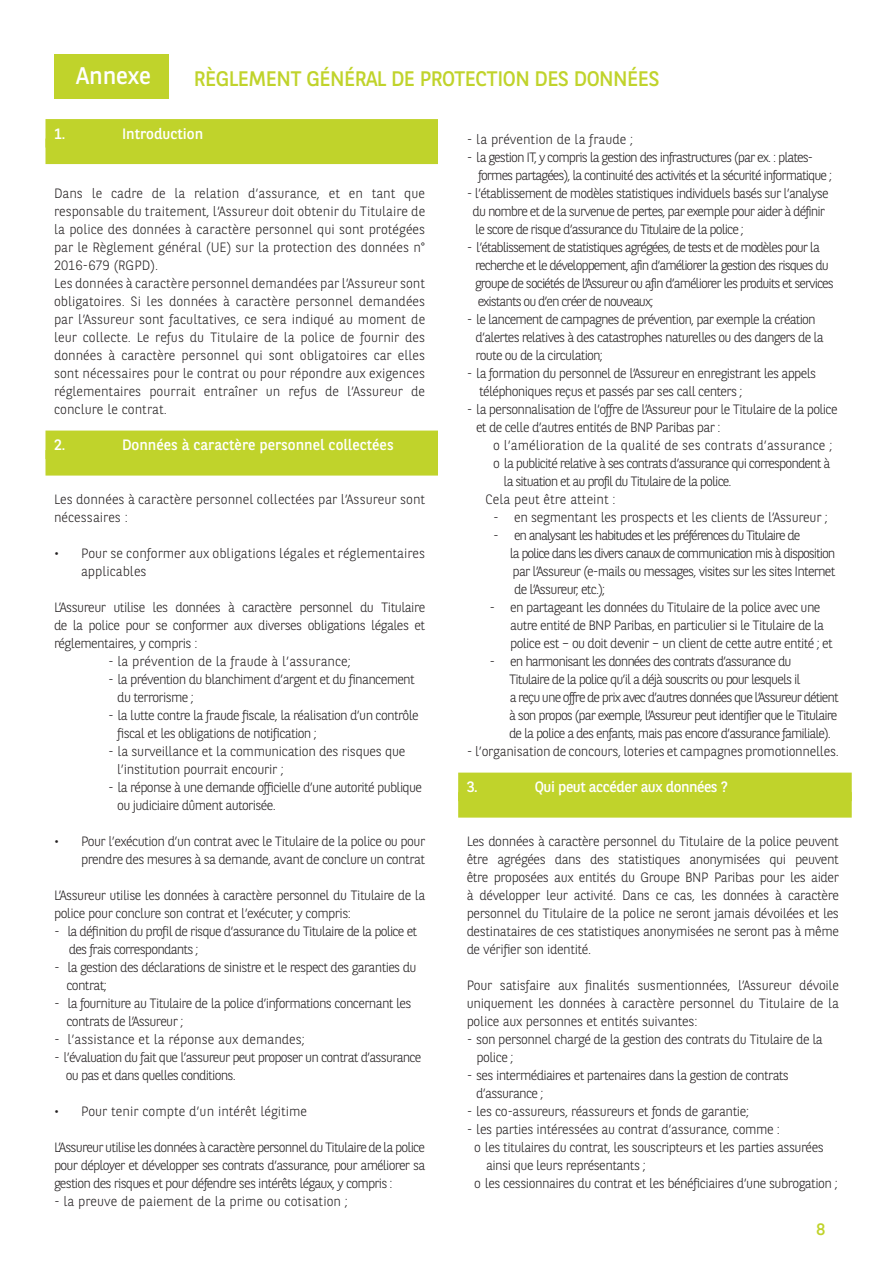
<style>
.page{position:relative;width:893px;height:1263px;background:#fff}
.page>*{position:absolute;margin:0;border:0;box-sizing:border-box;transform-origin:0 0}
.t1{font:24px "BNPP Sans";color:#fff}
.t2{font:21px "BNPP Sans";letter-spacing:-.025em;color:#c0d32b}
.t3{font:16.5px "BNPP Sans";color:#c0d32b}
.t4{font:15px "BNPP Sans";color:#fff}
.t5{font:15px "BNPP Sans";letter-spacing:-.03em;color:#fff}
._06_body{font:300 13.5px/18px "BNPP Sans";letter-spacing:-.05em;color:#231f20}
._06_body-2{font:300 13.5px/18px "BNPP Sans";letter-spacing:-.07em;color:#231f20}
._06_body-3{font:300 13.5px/18px "BNPP Sans";color:#231f20}
._06_body-4{font:300 13.5px/18px "BNPP Sans";letter-spacing:-.075em;color:#231f20}
._06_body-5{font:300 13.5px/18px "BNPP Sans";letter-spacing:-.02em;color:#231f20}
._06_body-6{font:300 13.5px "BNPP Sans";letter-spacing:-.08em;color:#231f20}
._06_body-7{font:300 13.5px "BNPP Sans";letter-spacing:-.025em;color:#231f20}
._06_body-8{font:300 13.5px "BNPP Sans";letter-spacing:-.03em;color:#231f20}
</style>
<div class="page">
<div style="left:54px;top:54px;width:115px;height:45px;background:#c0d32b"></div>
<div style="left:45px;top:119px;width:393px;height:45px;background:#c0d32b"></div>
<div style="left:45px;top:431px;width:393px;height:45px;background:#c0d32b"></div>
<div style="left:458px;top:773px;width:394px;height:45px;background:#c0d32b"></div>
<p class="t1" style="left:76px;top:60px;width:76px">Annexe</p>
<p class="t2" style="left:194px;top:64px;width:467px">RÈGLEMENT GÉNÉRAL DE PROTECTION DES DONNÉES</p>
<p class="t4" style="left:54px;top:123px;width:13px">1.</p>
<p class="t4" style="left:122px;top:123px;width:83px">Introduction</p>
<p class="_06_body" style="left:54px;top:184px;width:373px;text-align:justify">Dans le cadre de la relation d’assurance, et en tant que responsable du traitement, l’Assureur doit obtenir du Titulaire de la police des données à caractère personnel qui sont protégées par le Règlement général (UE) sur la protection des données n° 2016-679 (RGPD).</p>
<p class="_06_body" style="left:54px;top:274px;width:373px;text-align:justify">Les données à caractère personnel demandées par l’Assureur sont obligatoires. Si les données à caractère personnel demandées par l’Assureur sont facultatives, ce sera indiqué au moment de leur collecte. Le refus du Titulaire de la police de fournir des données à caractère personnel qui sont obligatoires car elles sont nécessaires pour le contrat ou pour répondre aux exigences réglementaires pourrait entraîner un refus de l’Assureur de conclure le contrat.</p>
<p class="t4" style="left:54px;top:435px;width:13px">2.</p>
<p class="t4" style="left:122px;top:435px;width:273px">Données à caractère personnel collectées</p>
<p class="_06_body-3" style="left:54px;top:490px;width:373px">Les données à caractère personnel collectées par l’Assureur sont nécessaires :</p>
<p class="_06_body-3" style="left:81px;top:544px;width:346px;text-indent:-27px">• Pour se conformer aux obligations légales et réglementaires applicables</p>
<p class="_06_body" style="left:54px;top:598px;width:373px;text-align:justify">L’Assureur utilise les données à caractère personnel du Titulaire de la police pour se conformer aux diverses obligations légales et réglementaires, y compris :</p>
<p class="_06_body-3" style="left:108px;top:652px;width:244px">- la prévention de la fraude à l’assurance;</p>
<p class="_06_body" style="left:117px;top:670px;width:299px;text-indent:-9px">- la prévention du blanchiment d’argent et du financement du terrorisme ;</p>
<p class="_06_body" style="left:117px;top:706px;width:303px;text-indent:-9px">- la lutte contre la fraude fiscale, la réalisation d’un contrôle fiscal et les obligations de notification ;</p>
<p class="_06_body-5" style="left:117px;top:742px;width:290px;text-indent:-9px">- la surveillance et la communication des risques que l’institution pourrait encourir ;</p>
<p class="_06_body" style="left:117px;top:778px;width:306px;text-indent:-9px">- la réponse à une demande officielle d’une autorité publique ou judiciaire dûment autorisée.</p>
<p class="_06_body" style="left:54px;top:832px;width:373px;text-align:right">• Pour l’exécution d’un contrat avec le Titulaire de la police ou pour prendre des mesures à sa demande, avant de conclure un contrat</p>
<p class="_06_body" style="left:54px;top:886px;width:373px">L’Assureur utilise les données à caractère personnel du Titulaire de la police pour conclure son contrat et l’exécuter, y compris:</p>
<p class="_06_body" style="left:69px;top:922px;width:350px;text-indent:-15px">- la définition du profil de risque d’assurance du Titulaire de la police et des frais correspondants ;</p>
<p class="_06_body" style="left:66px;top:958px;width:352px;text-indent:-12px">- la gestion des déclarations de sinistre et le respect des garanties du contrat;</p>
<p class="_06_body" style="left:66px;top:994px;width:346px;text-indent:-12px">- la fourniture au Titulaire de la police d’informations concernant les contrats de l’Assureur ;</p>
<p class="_06_body-3" style="left:54px;top:1030px;width:253px">- l’assistance et la réponse aux demandes;</p>
<p class="_06_body" style="left:66px;top:1048px;width:357px;text-indent:-12px">- l’évaluation du fait que l’assureur peut proposer un contrat d’assurance ou pas et dans quelles conditions.</p>
<p class="_06_body-3" style="left:54px;top:1102px;width:255px">• Pour tenir compte d’un intérêt légitime</p>
<p class="_06_body" style="left:54px;top:1138px;width:373px;text-align:justify">L’Assureur utilise les données à caractère personnel du Titulaire de la police pour déployer et développer ses contrats d’assurance, pour améliorer sa gestion des risques et pour défendre ses intérêts légaux, y compris :</p>
<p class="_06_body-3" style="left:54px;top:1192px;width:295px">- la preuve de paiement de la prime ou cotisation ;</p>
<p class="_06_body-3" style="left:467px;top:130px;width:168px">- la prévention de la fraude ;</p>
<p class="_06_body-2" style="left:478px;top:148px;width:356px;text-indent:-11px">- la gestion IT, y compris la gestion des infrastructures (par ex. : plates&shy;formes partagées), la continuité des activités et la sécurité informatique ;</p>
<p class="_06_body-2" style="left:473px;top:184px;width:357px;text-indent:-6px">- l’établissement de modèles statistiques individuels basés sur l’analyse du nombre et de la survenue de pertes, par exemple pour aider à définir le score de risque d’assurance du Titulaire de la police ;</p>
<p class="_06_body-4" style="left:475px;top:238px;width:360px;text-indent:-8px">- l’établissement de statistiques agrégées, de tests et de modèles pour la recherche et le développement, afin d’améliorer la gestion des risques du groupe de sociétés de l’Assureur ou afin d’améliorer les produits et services existants ou d’en créer de nouveaux;</p>
<p class="_06_body" style="left:476px;top:310px;width:349px;text-indent:-9px">- le lancement de campagnes de prévention, par exemple la création d’alertes relatives à des catastrophes naturelles ou des dangers de la route ou de la circulation;</p>
<p class="_06_body" style="left:479px;top:364px;width:339px;text-indent:-12px">- la formation du personnel de l’Assureur en enregistrant les appels téléphoniques reçus et passés par ses call centers ;</p>
<p class="_06_body" style="left:476px;top:400px;width:363px;text-indent:-9px">- la personnalisation de l’offre de l’Assureur pour le Titulaire de la police et de celle d’autres entités de BNP Paribas par :</p>
<p class="_06_body-3" style="left:493px;top:436px;width:341px">o l’amélioration de la qualité de ses contrats d’assurance ;</p>
<p class="_06_body-2" style="left:504px;top:454px;width:328px;text-indent:-10px">o la publicité relative à ses contrats d’assurance qui correspondent à la situation et au profil du Titulaire de la police.</p>
<p class="_06_body-3" style="left:486px;top:490px;width:132px">Cela peut être atteint :</p>
<p class="_06_body-5" style="left:493px;top:508px;width:336px">- en segmentant les prospects et les clients de l’Assureur ;</p>
<p class="_06_body-6" style="left:493px;top:526px;width:309px">- en analysant les habitudes et les préférences du Titulaire de</p>
<p class="_06_body-6" style="left:510px;top:544px;width:327px">la police dans les divers canaux de communication mis à disposition</p>
<p class="_06_body" style="left:513px;top:562px;width:324px">par l’Assureur (e-mails ou messages, visites sur les sites Internet</p>
<p class="_06_body" style="left:514px;top:580px;width:93px">de l’Assureur, etc.);</p>
<p class="_06_body" style="left:510px;top:598px;width:324px;text-indent:-21px">- en partageant les données du Titulaire de la police avec une autre entité de BNP Paribas, en particulier si le Titulaire de la police est – ou doit devenir – un client de cette autre entité ; et</p>
<p class="_06_body-2" style="left:509px;top:652px;width:331px;text-indent:-20px">- en harmonisant les données des contrats d’assurance du<br>Titulaire de la police qu’il a déjà souscrits ou pour lesquels il<br>a reçu une offre de prix avec d’autres données que l’Assureur détient</p>
<p class="_06_body-2" style="left:509px;top:706px;width:330px">à son propos (par exemple, l’Assureur peut identifier que le Titulaire</p>
<p class="_06_body-2" style="left:509px;top:724px;width:323px">de la police a des enfants, mais pas encore d’assurance familiale).</p>
<p class="_06_body-5" style="left:467px;top:742px;width:374px">- l’organisation de concours, loteries et campagnes promotionnelles.</p>
<p class="t4" style="left:467px;top:777px;width:13px">3.</p>
<p class="t5" style="left:535px;top:777px;width:195px">Qui peut accéder aux données ?</p>
<p class="_06_body" style="left:467px;top:832px;width:374px;text-align:justify">Les données à caractère personnel du Titulaire de la police peuvent être agrégées dans des statistiques anonymisées qui peuvent être proposées aux entités du Groupe BNP Paribas pour les aider à développer leur activité. Dans ce cas, les données à caractère personnel du Titulaire de la police ne seront jamais dévoilées et les destinataires de ces statistiques anonymisées ne seront pas à même de vérifier son identité.</p>
<p class="_06_body" style="left:467px;top:976px;width:374px;text-align:justify">Pour satisfaire aux finalités susmentionnées, l’Assureur dévoile uniquement les données à caractère personnel du Titulaire de la police aux personnes et entités suivantes:</p>
<p class="_06_body" style="left:476px;top:1030px;width:348px;text-indent:-10px">- son personnel chargé de la gestion des contrats du Titulaire de la police ;</p>
<p class="_06_body" style="left:476px;top:1066px;width:315px;text-indent:-9px">- ses intermédiaires et partenaires dans la gestion de contrats d’assurance ;</p>
<p class="_06_body-8" style="left:467px;top:1102px;width:284px">- les co-assureurs, réassureurs et fonds de garantie;</p>
<p class="_06_body-7" style="left:467px;top:1120px;width:315px">- les parties intéressées au contrat d’assurance, comme :</p>
<p class="_06_body" style="left:486px;top:1138px;width:339px;text-indent:-12px">o les titulaires du contrat, les souscripteurs et les parties assurées ainsi que leurs représentants ;</p>
<p class="_06_body" style="left:474px;top:1174px;width:365px">o les cessionnaires du contrat et les bénéficiaires d’une subrogation ;</p>
<p class="t3" style="left:816px;top:1218px;width:10px">8</p>
</div>
